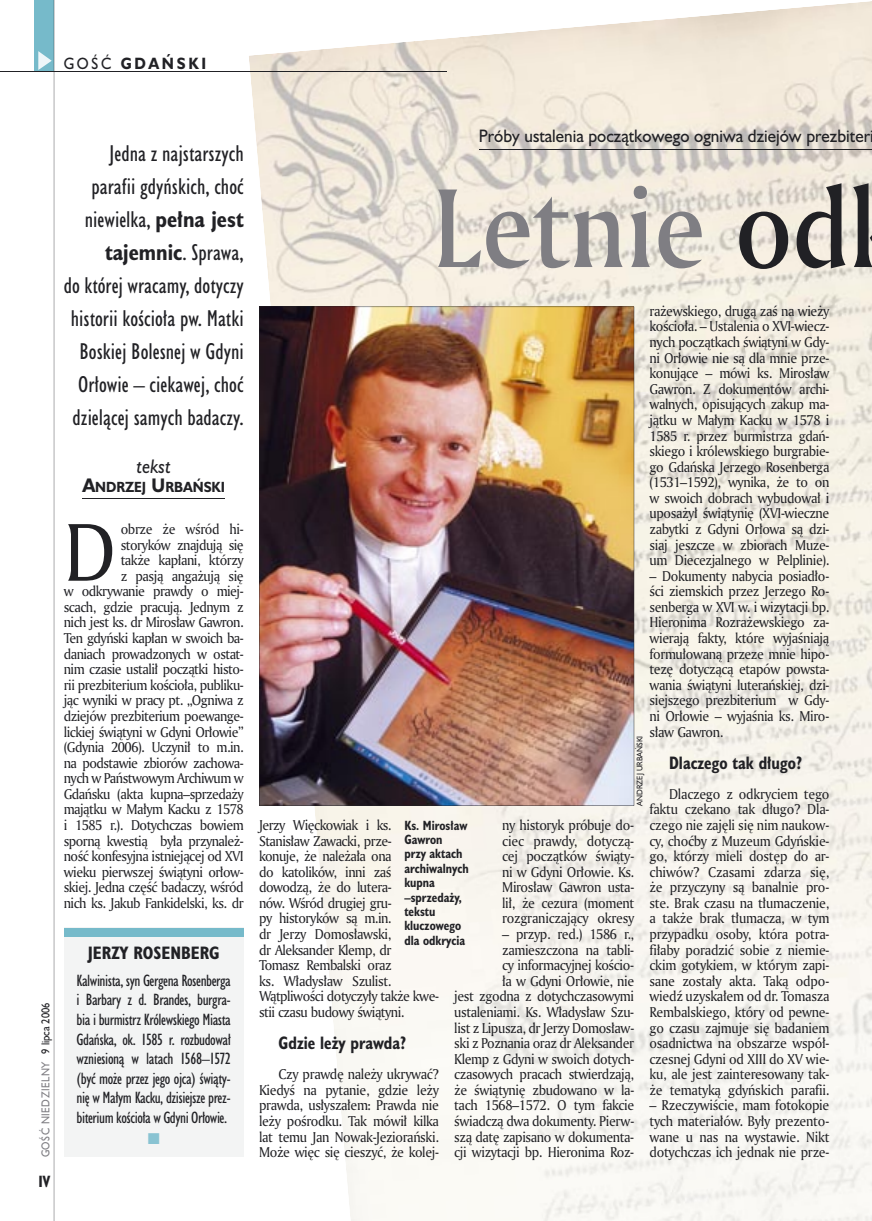
<style>
.page{position:relative;width:872px;height:1221px;background:#fff}
.page>*{position:absolute;margin:0;border:0;box-sizing:border-box;transform-origin:0 0}
.t1{font:108px "Amerigo Md PL";color:#7f7e83;scale:.9 1}
.t2{font:79.05px "Amerigo PL";color:#212125;scale:.94 1}
.t3{font:21px/33px "Humanst 521 Cn PL";color:#212125;text-align:right}
.t4{font:italic 18px "Humanst 521 PL";color:#212125;scale:.9 1}
.t5{font:16.5px "Humanst 521 PL";color:#212125;scale:.94 1}
.t6{font:700 16.5px "Humanst 521 Cn PL";color:#212125;scale:.94 1}
.t7{font:700 16.5px "Humanst 521 Cn PL";color:#212125}
.t8{font:15px/19.5px "Humanst 521 Cn PL";letter-spacing:-.03em;color:#212125;text-align:justify}
.t9{font:700 15px "Humanst 521 PL";letter-spacing:.2em;color:#212125;scale:.9 1}
.t10{font:700 15px "Humanst 521 Cn PL";color:#212125;scale:.94 1}
.t11{font:13.8px/15.6px "Amerigo PL";letter-spacing:-.04em;color:#212125;text-align:justify;scale:.94 1}
.t12{font:700 13.5px "Humanst 521 PL";color:#212125;scale:.9 1}
.t13{font:700 12.3px/14.4px "Humanst 521 Cn PL";color:#212125;scale:.94 1}
.t14{font:10.5px "Humanst 521 PL";letter-spacing:.05em;color:#7f7e83;scale:.9 1}
.t15{font:7.5px "Humanst 521 PL";color:#212125;scale:.94 1}
.s1{font-weight:400}
.s2{font-weight:700}
.s3{font-size:18px}
.s4{color:#212125}
</style>
<div class="page">
<img style="left:248px;top:15px;width:467px;height:368px">
<img style="left:715px;top:1px;width:157px;height:636px">
<img style="left:634px;top:383px;width:147px;height:368px">
<img style="left:771px;top:637px;width:101px;height:583px">
<img style="left:312px;top:751px;width:501px;height:398px">
<img style="left:345px;top:1119px;width:477px;height:101px">
<div style="left:35px;top:0;width:19px;height:72px;background:#76baca"></div>
<svg style="left:38px;top:51px;width:14px;height:19px"></svg>
<hr style="left:54px;top:0;width:1px;height:1220px;background:#212125">
<hr style="left:0;top:72px;width:447px;height:1px;background:#212125">
<hr style="left:82px;top:497px;width:143px;height:1px;background:#212125">
<img style="left:259px;top:306px;width:375px;height:499px">
<hr style="left:479px;top:149px;width:393px;height:1px;background:#212125">
<div style="left:64px;top:927px;width:180px;height:229px;background:#f3f4f4"></div>
<div style="left:64px;top:927px;width:180px;height:9px;background:#76baca"></div>
<p class="t9" style="left:64px;top:53px;width:160px"><span class="s1">GOŚĆ</span> GDAŃSKI</p>
<h3 class="t3" style="left:64px;top:137px;width:181px">Jedna z najstarszych parafii gdyńskich, choć niewielka, <span class="s2">pełna jest tajemnic</span>. Sprawa,<br>do której wracamy, dotyczy historii kościoła pw. Matki<br>Boskiej Bolesnej w Gdyni<br>Orłowie – ciekawej, choć dzielącej samych badaczy.</h3>
<h3 class="t4" style="left:137px;top:454px;width:40px">tekst</h3>
<p class="t12" style="left:82px;top:478px;width:160px"><span class="s3">A</span>NDRZEJ <span class="s3">U</span>RBAŃSKI</p>
<p class="t11" style="left:64px;top:521px;width:193px;text-align:right">obrze że wśród hi-<br>storyków znajdują się<br>także kapłani, którzy<br>z pasją angażują się<br>w odkrywanie prawdy o miej&shy;scach, gdzie pracują. Jednym z nich jest ks. dr Mirosław Gawron.<br>Ten gdyński kapłan w swoich ba&shy;daniach prowadzonych w ostat&shy;nim czasie ustalił początki histo&shy;rii prezbiterium kościoła, publiku&shy;jąc wyniki w pracy pt. „Ogniwa z dziejów prezbiterium poewange&shy;lickiej świątyni w Gdyni Orłowie” (Gdynia 2006). Uczynił to m.in. na podstawie zbiorów zachowa&shy;nych w Państwowym Archiwum w<br>Gdańsku (akta kupna–sprzedaży majątku w Małym Kacku z 1578 i 1585 r.). Dotychczas bowiem sporną kwestią była przynależ&shy;ność konfesyjna istniejącej od XVI wieku pierwszej świątyni orłow&shy;skiej. Jedna część badaczy, wśród nich ks. Jakub Fankidelski, ks. dr</p>
<h2 class="t2" style="left:64px;top:499px;width:57px">D</h2>
<p class="t14" style="left:38px;top:1157px;width:173px;rotate:-90deg">GOŚĆ NIEDZIELNY <span class="s4">9 lipca 2006</span></p>
<p class="t10" style="left:38px;top:1170px;width:14px">IV</p>
<p class="t7" style="left:88px;top:941px;width:133px">JERZY ROSENBERG</p>
<p class="t8" style="left:77px;top:970px;width:156px">Kalwinista, syn Gergena Rosenberga i Barbary z d. Brandes, burgra&shy;bia i burmistrz Królewskiego Miasta Gdańska, ok. 1585 r. rozbudował wzniesioną w latach 1568–1572 (być może przez jego ojca) świąty&shy;nię w Małym Kacku, dzisiejsze prez&shy;biterium kościoła w Gdyni Orłowie.</p>
<p class="t5" style="left:479px;top:124px;width:421px">Próby ustalenia początkowego ogniwa dziejów prezbiteri</p>
<h1 class="t1" style="left:433px;top:156px;width:464px">Letnie <span class="s4">od</span></h1>
<p class="t11" style="left:649px;top:303px;width:193px">rażewskiego, drugą zaś na wieży kościoła. – Ustalenia o XVI-wiecz&shy;nych początkach świątyni w Gdy&shy;ni Orłowie nie są dla mnie prze&shy;konujące – mówi ks. Mirosław Gawron. Z dokumentów archi&shy;walnych, opisujących zakup ma&shy;jątku w Małym Kacku w 1578 i 1585 r. przez burmistrza gdań&shy;skiego i królewskiego burgrabie&shy;go Gdańska Jerzego Rosenberga (1531–1592), wynika, że to on w swoich dobrach wybudował i uposażył świątynię (XVI-wieczne zabytki z Gdyni Orłowa są dzi&shy;siaj jeszcze w zbiorach Muze&shy;um Diecezjalnego w Pelplinie).</p>
<p class="t11" style="left:649px;top:567px;width:193px">– Dokumenty nabycia posiadło&shy;ści ziemskich przez Jerzego Ro&shy;senberga w XVI w. i wizytacji bp.<br>Hieronima Rozrażewskiego za&shy;wierają fakty, które wyjaśniają formułowaną przeze mnie hipo&shy;tezę dotyczącą etapów powsta&shy;wania świątyni luterańskiej, dzi&shy;siejszego prezbiterium w Gdy&shy;ni Orłowie – wyjaśnia ks. Miro&shy;sław Gawron.</p>
<p class="t6" style="left:669px;top:751px;width:143px">Dlaczego tak długo?</p>
<p class="t11" style="left:649px;top:785px;width:193px;text-indent:20px">Dlaczego z odkryciem tego faktu czekano tak długo? Dla&shy;czego nie zajęli się nim naukow&shy;cy, choćby z Muzeum Gdyńskie&shy;go, którzy mieli dostęp do ar&shy;chiwów? Czasami zdarza się, że przyczyny są banalnie pro&shy;ste. Brak czasu na tłumaczenie, a także brak tłumacza, w tym przypadku osoby, która potra&shy;fiłaby poradzić sobie z niemie&shy;ckim gotykiem, w którym zapi&shy;sane zostały akta. Taką odpo&shy;wiedź uzyskałem od dr. Tomasza Rembalskiego, który od pewne&shy;go czasu zajmuje się badaniem osadnictwa na obszarze współ&shy;czesnej Gdyni od XIII do XV wie&shy;ku, ale jest zainteresowany tak&shy;że tematyką gdyńskich parafii.</p>
<p class="t11" style="left:649px;top:1097px;width:193px">– Rzeczywiście, mam fotokopie tych materiałów. Były prezento&shy;wane u nas na wystawie. Nikt dotychczas ich jednak nie prze-</p>
<p class="t15" style="left:634px;top:805px;width:76px;rotate:-90deg">ANDRZEJ URBAŃSKI</p>
<p class="t11" style="left:502px;top:816px;width:142px">ny historyk próbuje do&shy;ciec prawdy, dotyczą&shy;cej początków świąty&shy;ni w Gdyni Orłowie. Ks.<br>Mirosław Gawron usta&shy;lił, że cezura (moment rozgraniczający okresy</p>
<p class="t11" style="left:454px;top:925px;width:193px;text-align:right">– przyp. red.) 1586 r., zamieszczona na tabli-<br>cy informacyjnej kościo-<br>ła w Gdyni Orłowie, nie<br>jest zgodna z dotychczasowymi ustaleniami. Ks. Władysław Szu&shy;list z Lipusza, dr Jerzy Domosław&shy;ski z Poznania oraz dr Aleksander<br>Klemp z Gdyni w swoich dotych&shy;czasowych pracach stwierdzają, że świątynię zbudowano w la&shy;tach 1568–1572. O tym fakcie świadczą dwa dokumenty. Pierw&shy;szą datę zapisano w dokumenta&shy;cji wizytacji bp. Hieronima Roz-</p>
<p class="t11" style="left:259px;top:816px;width:193px;text-align:left">Jerzy Więckowiak i ks.<br>Stanisław Zawacki, prze-<br>konuje, że należała ona<br>do katolików, inni zaś dowodzą, że do lutera-<br>nów. Wśród drugiej gru-<br>py historyków są m.in.<br>dr Jerzy Domosławski,<br>dr Aleksander Klemp, dr<br>Tomasz Rembalski oraz<br>ks. Władysław Szulist.<br>Wątpliwości dotyczyły także kwe&shy;stii czasu budowy świątyni.</p>
<p class="t6" style="left:279px;top:1031px;width:137px">Gdzie leży prawda?</p>
<p class="t11" style="left:259px;top:1066px;width:193px;text-indent:20px">Czy prawdę należy ukrywać?<br>Kiedyś na pytanie, gdzie leży prawda, usłyszałem: Prawda nie leży pośrodku. Tak mówił kilka lat temu Jan Nowak-Jeziorański.<br>Może więc się cieszyć, że kolej-</p>
<p class="t13" style="left:404px;top:817px;width:70px">Ks. Mirosław<br>Gawron<br>przy aktach archiwalnych kupna –sprzedaży, tekstu kluczowego dla odkrycia</p>
</div>
